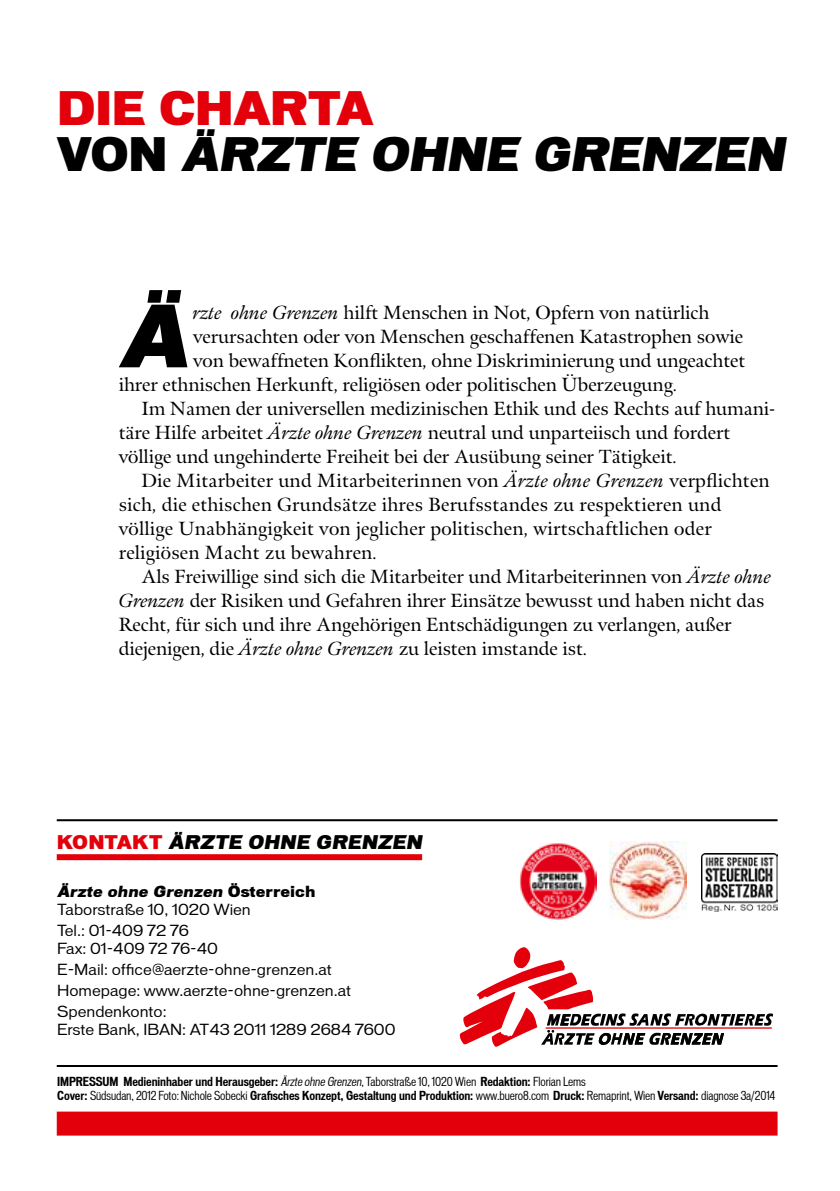
<style>
.page{position:relative;width:840px;height:1191px;background:#fff}
.page>*{position:absolute;margin:0;border:0;box-sizing:border-box;transform-origin:0 0}
.t1{font:italic 900 81.4px "Vonnes";color:#000}
.t2{font:italic 900 44px/46px "Vonnes";color:#000}
.t3{font:19px "Meno";color:#000}
.t4{font:italic 900 18px "Vonnes";color:#000}
.t5{font:14.6px/18px "Vonnes";color:#000}
.t6{font:700 condensed 11.8px/14px "Vonnes";letter-spacing:-.01em;color:#000}
.s1{font-style:normal;color:#e3000b}
.s2{font-style:normal}
.s3{font-style:italic}
.s4{font-weight:900;font-style:italic}
.s5{font-weight:900}
.s6{font-weight:400;font-style:italic}
.s7{font-weight:400}
</style>
<div class="page">
<hr style="left:57px;top:819px;width:720px;height:2px;background:#000">
<hr style="left:57px;top:1065px;width:720px;height:2px;background:#000">
<div style="left:57px;top:1111px;width:720px;height:24px;background:#e3000b"></div>
<div style="left:57px;top:854px;width:365px;height:6px;background:#e3000b"></div>
<svg style="left:459px;top:947px;width:313px;height:99px"></svg>
<img style="left:519px;top:843px;width:77px;height:76px">
<img style="left:609px;top:841px;width:77px;height:79px">
<img style="left:701px;top:853px;width:76px;height:59px">
<h2 class="t2" style="left:57px;top:86px;width:737px"><span class="s1">DIE CHARTA<br></span><span class="s2">V O N</span> ÄRZTE OHNE GRENZEN</h2>
<h1 class="t1" style="left:119px;top:288px;width:70px">Ä</h1>
<p class="t3" style="left:193px;top:301px;width:517px"><span class="s3">rzte ohne Grenzen</span> hilft Menschen in Not, Opfern von natürlich</p>
<p class="t3" style="left:193px;top:325px;width:551px">verursachten oder von Menschen geschaffenen Katastrophen sowie</p>
<p class="t3" style="left:193px;top:349px;width:553px">von bewaffneten Konflikten, ohne Diskriminierung und ungeachtet</p>
<p class="t3" style="left:119px;top:373px;width:559px">ihrer ethnischen Herkunft, religiösen oder politischen Überzeugung.</p>
<p class="t3" style="left:141px;top:397px;width:634px">Im Namen der universellen medizinischen Ethik und des Rechts auf humani-</p>
<p class="t3" style="left:119px;top:421px;width:612px">täre Hilfe arbeitet <span class="s3">Ärzte ohne Grenzen</span> neutral und unparteiisch und fordert</p>
<p class="t3" style="left:119px;top:445px;width:559px">völlige und ungehinderte Freiheit bei der Ausübung seiner Tätigkeit.</p>
<p class="t3" style="left:141px;top:469px;width:629px">Die Mitarbeiter und Mitarbeiterinnen von <span class="s3">Ärzte ohne Grenzen</span> verpflichten</p>
<p class="t3" style="left:119px;top:493px;width:604px">sich, die ethischen Grundsätze ihres Berufsstandes zu respektieren und</p>
<p class="t3" style="left:119px;top:517px;width:594px">völlige Unabhängigkeit von jeglicher politischen, wirtschaftlichen oder</p>
<p class="t3" style="left:119px;top:541px;width:259px">religiösen Macht zu bewahren.</p>
<p class="t3" style="left:141px;top:565px;width:631px">Als Freiwillige sind sich die Mitarbeiter und Mitarbeiterinnen von <span class="s3">Ärzte ohne</span></p>
<p class="t3" style="left:119px;top:589px;width:646px"><span class="s3">Grenzen</span> der Risiken und Gefahren ihrer Einsätze bewusst und haben nicht das</p>
<p class="t3" style="left:119px;top:613px;width:614px">Recht, für sich und ihre Angehörigen Entschädigungen zu verlangen, außer</p>
<p class="t3" style="left:119px;top:637px;width:469px">diejenigen, die <span class="s3">Ärzte ohne Grenzen</span> zu leisten imstande ist.</p>
<p class="t4" style="left:57px;top:831px;width:370px"><span class="s1">KO N TA K T</span> ÄRZTE OHNE GRENZEN</p>
<p class="t5" style="left:57px;top:882px;width:260px"><span class="s4">ÄRZTE OHNE GRENZEN</span> <span class="s5">Ö ST E R R E I C H<br></span>Taborstraße 10, 1020 Wien</p>
<p class="t5" style="left:57px;top:921px;width:162px">Tel.: 01-409 72 76<br>Fax: 01-409 72 76-40</p>
<p class="t5" style="left:57px;top:959px;width:295px;line-height:20.8px">E-Mail: office@aerzte-ohne-grenzen.at<br>Homepage: www.aerzte-ohne-grenzen.at<br>Spendenkonto:</p>
<p class="t5" style="left:57px;top:1020px;width:340px">Erste Bank, IBAN: AT43 2011 1289 2684 7600</p>
<p class="t6" style="left:57px;top:1074px;width:719px">Impressum Medieninhaber und Herausgeber: <span class="s6">Ärzte ohne Grenzen,</span><span class="s7">Taborstraße 10, 1020 Wien</span> Redaktion: <span class="s7">Florian Lems<br></span>Cover: <span class="s7">Südsudan, 2012 Foto: Nichole Sobecki</span> Grafisches Konzept, Gestaltung und Produktion: <span class="s7">www.buero8.com</span> Druck: <span class="s7">Remaprint, Wien</span> Versand: <span class="s7">diagnose 3a/2014</span></p>
</div>
